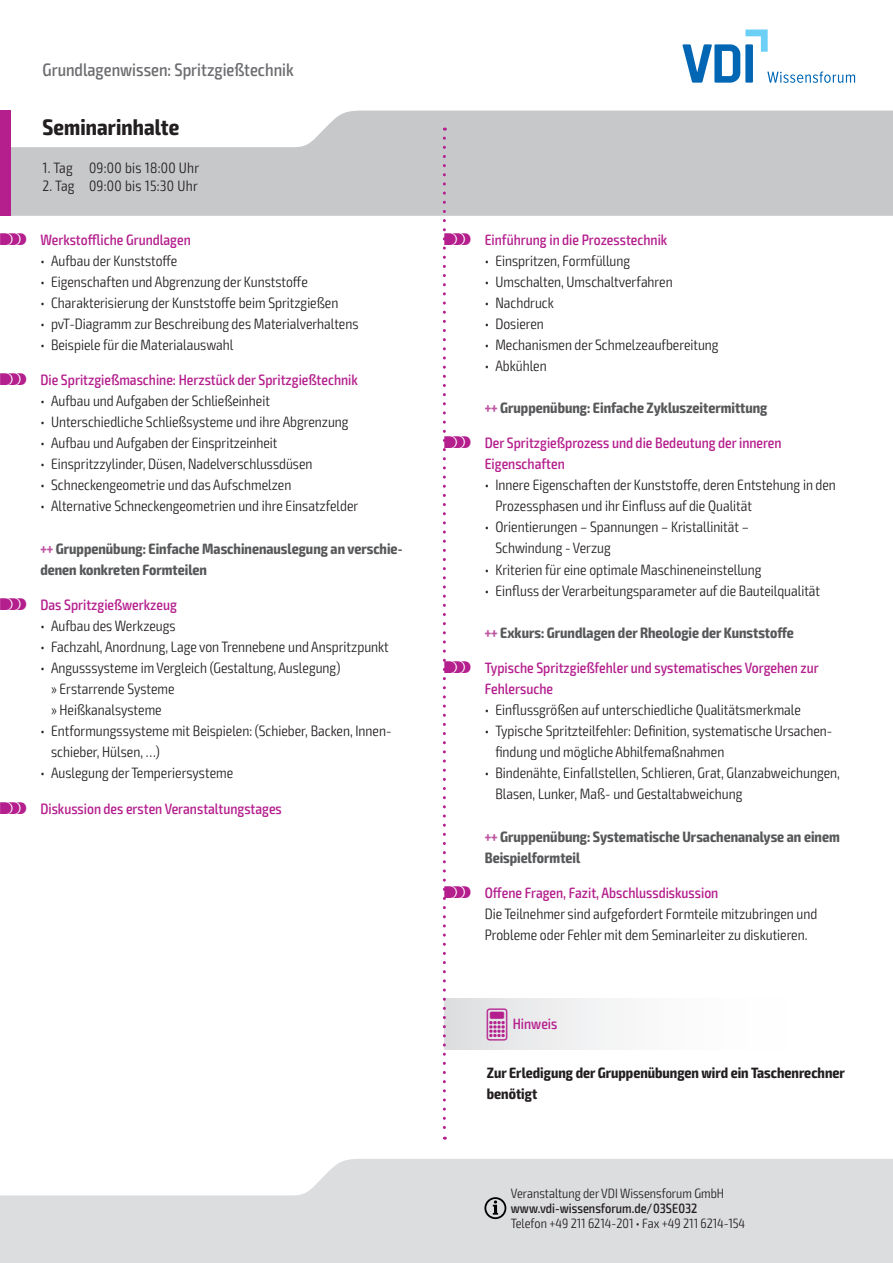
<style>
.page{position:relative;width:893px;height:1263px;background:#fff}
.page>*{position:absolute;margin:0;border:0;box-sizing:border-box;transform-origin:0 0}
.t1{font:700 condensed 22.5px "Exo 2";letter-spacing:.005em;color:#231f20}
.t2{font:500 condensed 18px "Exo 2";color:#6c6d70}
.t3{font:300 condensed 15px/21px "Exo 2";color:#231f20}
.t4{font:500 condensed 15px/21px "Exo 2";color:#b41e8d}
.t5{font:700 condensed 15px/21px "Exo 2";color:#57585a}
.t6{font:700 condensed 15px/21px "Exo 2";color:#231f20}
.t7{font:300 condensed 15px "Exo 2";letter-spacing:.02em;color:#231f20}
.t8{font:300 condensed 13.5px "Exo 2";color:#231f20}
.t9{font:500 condensed 13.5px "Exo 2";color:#231f20}
.s1{font-family:"VDI Iconset S4 A Regular";font-weight:400;font-stretch:normal}
.s2{color:#be55a1}
.s3{font-family:"VDI Iconset S4 A Regular";font-weight:400;font-stretch:normal;color:#b41e8d}
.s4{font-weight:500;color:#b41e8d}
</style>
<div class="page">
<svg style="left:0;top:1159px;width:893px;height:104px;background:#e0e1e3"></svg>
<svg style="left:11px;top:111px;width:882px;height:105px;background:#cdced0"></svg>
<div style="left:0;top:111px;width:11px;height:105px;background:#b41e8d"></div>
<svg style="left:484px;top:1197px;width:22px;height:22px"></svg>
<svg style="left:682px;top:30px;width:173px;height:53px"></svg>
<div style="left:444px;top:998px;width:406px;height:52px;background:linear-gradient(to right,#e2e3e5,#fff)"></div>
<svg style="left:443px;top:138px;width:3px;height:1002px"></svg>
<p class="t2" style="left:43px;top:59px;width:253px">Grundlagenwissen: Spritzgießtechnik</p>
<h1 class="t1" style="left:43px;top:113px;width:138px">Seminarinhalte</h1>
<p class="t7" style="left:43px;top:159px;width:158px">1. Tag 09:00 bis 18:00 Uhr</p>
<p class="t7" style="left:43px;top:177px;width:157px">2. Tag 09:00 bis 15:30 Uhr</p>
<p class="t4" style="left:0;top:229px;width:192px"><span class="s1">s</span> Werkstoffliche Grundlagen</p>
<p class="t3" style="left:40px;top:250px;width:138px">• Aufbau der Kunststoffe</p>
<p class="t3" style="left:40px;top:271px;width:269px">• Eigenschaften und Abgrenzung der Kunststoffe</p>
<p class="t3" style="left:40px;top:292px;width:299px">• Charakterisierung der Kunststoffe beim Spritzgießen</p>
<p class="t3" style="left:40px;top:313px;width:320px">• pvT-Diagramm zur Beschreibung des Materialverhaltens</p>
<p class="t3" style="left:40px;top:334px;width:195px">• Beispiele für die Materialauswahl</p>
<p class="t4" style="left:0;top:370px;width:359px"><span class="s1">s</span> Die Spritzgießmaschine: Herzstück der Spritzgießtechnik</p>
<p class="t3" style="left:40px;top:391px;width:231px">• Aufbau und Aufgaben der Schließeinheit</p>
<p class="t3" style="left:40px;top:412px;width:310px">• Unterschiedliche Schließsysteme und ihre Abgrenzung</p>
<p class="t3" style="left:40px;top:433px;width:239px">• Aufbau und Aufgaben der Einspritzeinheit</p>
<p class="t3" style="left:40px;top:454px;width:274px">• Einspritzzylinder, Düsen, Nadelverschlussdüsen</p>
<p class="t3" style="left:40px;top:475px;width:252px">• Schneckengeometrie und das Aufschmelzen</p>
<p class="t3" style="left:40px;top:496px;width:319px">• Alternative Schneckengeometrien und ihre Einsatzfelder</p>
<p class="t5" style="left:40px;top:538px;width:364px"><span class="s2">+++</span> Gruppenübung: Einfache Maschinenauslegung an verschie&shy;denen konkreten Formteilen</p>
<p class="t4" style="left:0;top:595px;width:178px"><span class="s1">s</span> Das Spritzgießwerkzeug</p>
<p class="t3" style="left:40px;top:616px;width:137px">• Aufbau des Werkzeugs</p>
<p class="t3" style="left:40px;top:637px;width:350px">• Fachzahl, Anordnung, Lage von Trennebene und Anspritzpunkt</p>
<p class="t3" style="left:51px;top:658px;width:291px;text-indent:-11px">• Angusssysteme im Vergleich (Gestaltung, Auslegung) » Erstarrende Systeme<br>» Heißkanalsysteme</p>
<p class="t3" style="left:51px;top:721px;width:342px;text-indent:-11px">• Entformungssysteme mit Beispielen: (Schieber, Backen, Innen&shy;schieber, Hülsen, …)</p>
<p class="t3" style="left:40px;top:763px;width:194px">• Auslegung der Temperiersysteme</p>
<p class="t4" style="left:0;top:799px;width:283px"><span class="s1">s</span> Diskussion des ersten Veranstaltungstages</p>
<p class="t4" style="left:444px;top:229px;width:224px"><span class="s1">s</span> Einführung in die Prozesstechnik</p>
<p class="t3" style="left:485px;top:250px;width:147px">• Einspritzen, Formfüllung</p>
<p class="t3" style="left:485px;top:271px;width:189px">• Umschalten, Umschaltverfahren</p>
<p class="t3" style="left:485px;top:292px;width:71px">• Nachdruck</p>
<p class="t3" style="left:485px;top:313px;width:61px">• Dosieren</p>
<p class="t3" style="left:485px;top:334px;width:235px">• Mechanismen der Schmelzeaufbereitung</p>
<p class="t3" style="left:485px;top:355px;width:63px">• Abkühlen</p>
<p class="t5" style="left:485px;top:397px;width:284px"><span class="s2">+++</span> Gruppenübung: Einfache Zykluszeitermittung</p>
<p class="t4" style="left:485px;top:433px;width:298px;text-indent:-40px"><span class="s1">s</span> Der Spritzgießprozess und die Bedeutung der inneren<br>Eigenschaften</p>
<p class="t3" style="left:495px;top:475px;width:342px;text-indent:-11px">• Innere Eigenschaften der Kunststoffe, deren Entstehung in den<br>Prozessphasen und ihr Einfluss auf die Qualität</p>
<p class="t3" style="left:495px;top:517px;width:255px;text-indent:-11px">• Orientierungen – Spannungen – Kristallinität –<br>Schwindung - Verzug</p>
<p class="t3" style="left:485px;top:559px;width:278px">• Kriterien für eine optimale Maschineneinstellung</p>
<p class="t3" style="left:485px;top:580px;width:337px">• Einfluss der Verarbeitungsparameter auf die Bauteilqualität</p>
<p class="t5" style="left:485px;top:622px;width:311px"><span class="s2">+++</span> Exkurs: Grundlagen der Rheologie der Kunststoffe</p>
<p class="t4" style="left:485px;top:658px;width:335px;text-indent:-40px"><span class="s1">s</span> Typische Spritzgießfehler und systematisches Vorgehen zur<br>Fehlersuche</p>
<p class="t3" style="left:485px;top:700px;width:318px">• Einflussgrößen auf unterschiedliche Qualitätsmerkmale</p>
<p class="t3" style="left:495px;top:721px;width:337px;text-indent:-11px">• Typische Spritzteilfehler: Definition, systematische Ursachen&shy;findung und mögliche Abhilfemaßnahmen</p>
<p class="t3" style="left:495px;top:763px;width:346px;text-indent:-11px">• Bindenähte, Einfallstellen, Schlieren, Grat, Glanzabweichungen,<br>Blasen, Lunker, Maß- und Gestaltabweichung</p>
<p class="t5" style="left:485px;top:826px;width:357px"><span class="s2">+++</span> Gruppenübung: Systematische Ursachenanalyse an einem<br>Beispielformteil</p>
<p class="t3" style="left:485px;top:883px;width:334px;text-indent:-40px"><span class="s3">s</span> <span class="s4">Offene Fragen, Fazit, Abschlussdiskussion<br></span>Die Teilnehmer sind aufgefordert Formteile mitzubringen und<br>Probleme oder Fehler mit dem Seminarleiter zu diskutieren.</p>
<p class="t4" style="left:487px;top:1014px;width:72px"><span class="s1">T</span> Hinweis</p>
<p class="t6" style="left:487px;top:1062px;width:359px">Zur Erledigung der Gruppenübungen wird ein Taschenrechner benötigt</p>
<p class="t8" style="left:511px;top:1185px;width:215px">Veranstaltung der VDI Wissensforum GmbH</p>
<p class="t9" style="left:511px;top:1200px;width:188px">www.vdi-wissensforum.de/03SE032</p>
<p class="t8" style="left:511px;top:1215px;width:236px">Telefon +49 211 6214-201 • Fax +49 211 6214-154</p>
</div>
